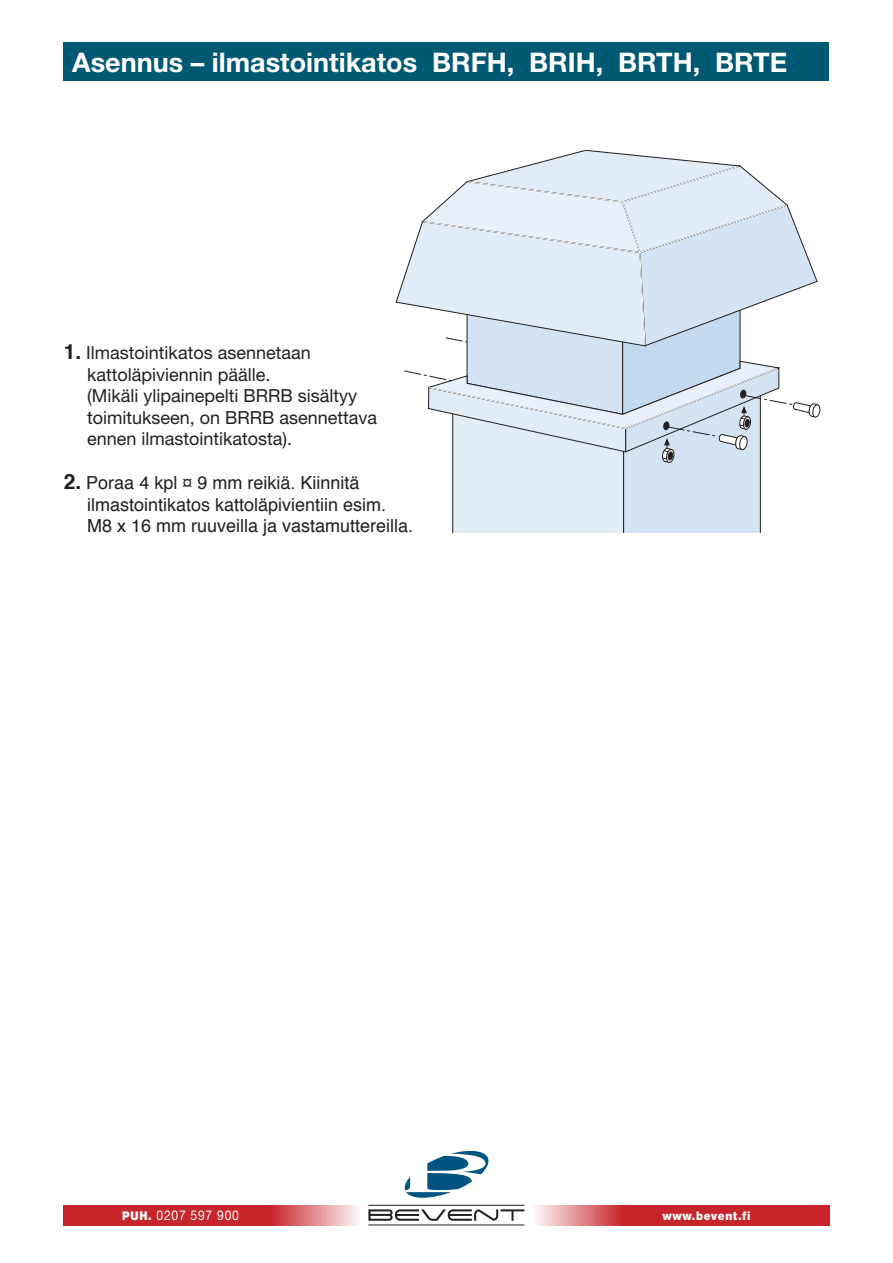
<style>
.page{position:relative;width:893px;height:1263px;background:#fff}
.page>*{position:absolute;margin:0;border:0;box-sizing:border-box;transform-origin:0 0}
.rubbe_vit_blå_platta{font:700 27px "Helvetica Neue";color:#fff}
.t1{font:18px/21.6px "Helvetica Neue";color:#231f20}
.t2{font:18px "Helvetica";color:#231f20}
.t3{font:13.5px "Helvetica Neue";letter-spacing:.06em;color:#fff;scale:.9 1}
.t4{font:900 12px "Helvetica Neue";letter-spacing:.06em;color:#fff;scale:.9 1}
.s1{font-family:"Helvetica";font-weight:700;font-size:21px}
.s2{font-weight:700;font-size:21px}
.s3{font-weight:900;font-size:12px}
</style>
<div class="page">
<svg style="left:64px;top:1205px;width:294px;height:20px;background:#cf4349"></svg>
<svg style="left:536px;top:1205px;width:293px;height:20px;background:#cf4349"></svg>
<svg style="left:404px;top:1150px;width:85px;height:49px"></svg>
<svg style="left:368px;top:1209px;width:156px;height:12px"></svg>
<hr style="left:368px;top:1225px;width:156px;height:1px;background:#231f20">
<hr style="left:368px;top:1205px;width:156px;height:1px;background:#231f20">
<div style="left:64px;top:43px;width:765px;height:38px;background:#005973"></div>
<svg style="left:395px;top:149px;width:425px;height:383px"></svg>
<p class="rubbe_vit_blå_platta" style="left:72px;top:46px;width:716px">Asennus – ilmastointikatos BRFH, BRIH, BRTH, BRTE</p>
<p class="t1" style="left:87px;top:341px;width:225px;text-indent:-23px"><span class="s1">1.</span> Ilmastointikatos asennetaan kattoläpiviennin päälle.</p>
<p class="t1" style="left:87px;top:385px;width:292px">(Mikäli ylipainepelti BRRB sisältyy toimitukseen, on BRRB asennettava</p>
<p class="t1" style="left:87px;top:428px;width:207px">ennen ilmastointikatosta).</p>
<p class="t2" style="left:64px;top:469px;width:297px"><span class="s2">2.</span> Poraa 4 kpl ¤ 9 mm reikiä. Kiinnitä</p>
<p class="t2" style="left:87px;top:490px;width:301px">ilmastointikatos kattoläpivientiin esim.</p>
<p class="t2" style="left:87px;top:512px;width:328px">M8 x 16 mm ruuveilla ja vastamuttereilla.</p>
<p class="t3" style="left:122px;top:1207px;width:131px"><span class="s3">PUH.</span> 0207 597 900</p>
<p class="t4" style="left:662px;top:1209px;width:99px">www.bevent.fi</p>
</div>
